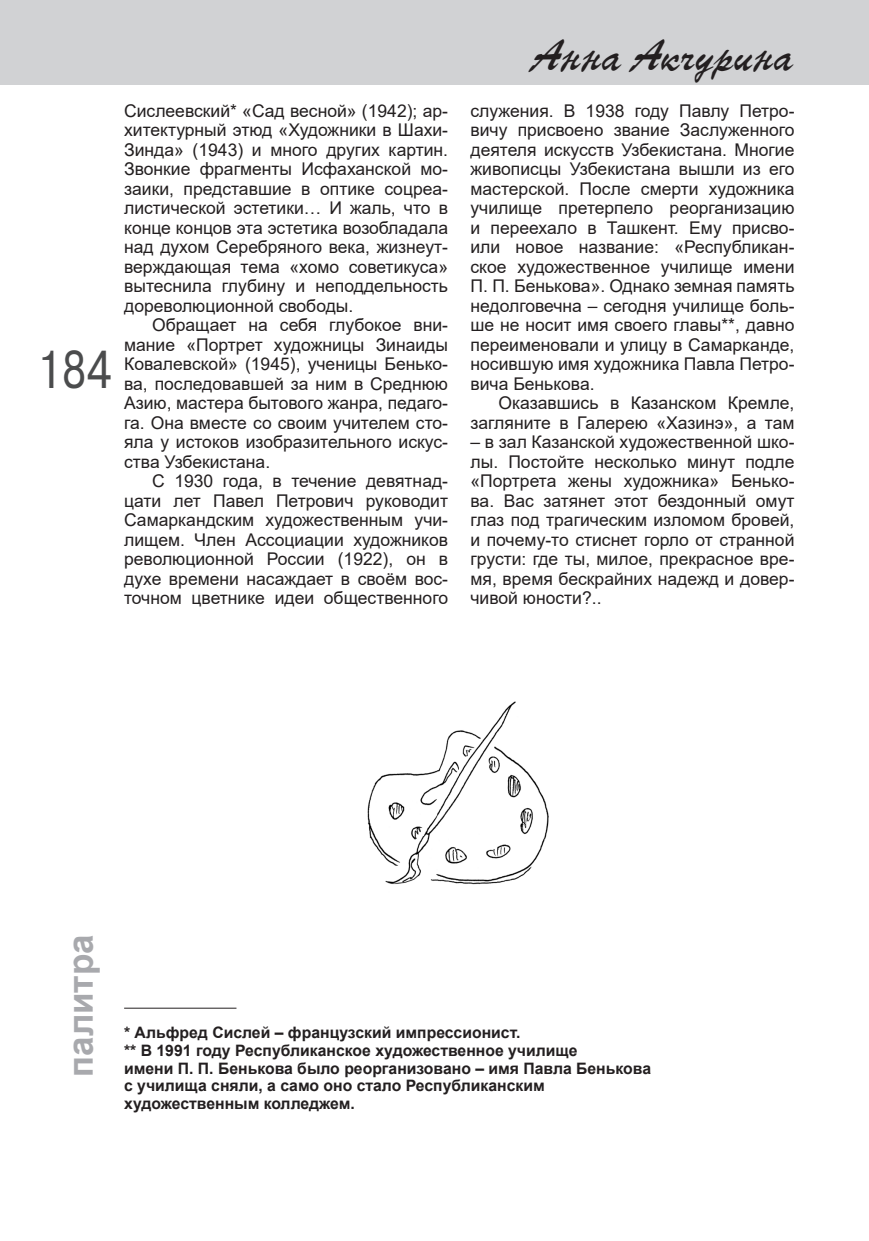
<style>
.page{position:relative;width:869px;height:1241px;background:#fff}
.page>*{position:absolute;margin:0;border:0;box-sizing:border-box;transform-origin:0 0}
.t1{font:49px "TT Arial";color:#4b4c4d;scale:.8 1}
.t2{font:42px "TT Parsec";color:#231f20}
.t3{font:700 35px "Arial";color:#a8a9ad}
.t4{font:17.5px/19.4px "Arial";color:#231f20;text-align:justify}
.t5{font:700 15.75px/17.8px "Arial";color:#231f20}
</style>
<div class="page">
<div style="left:0;top:0;width:868px;height:84px;background:#d1d2d4"></div>
<hr style="left:124px;top:1007px;width:112px;height:1px;background:#231f20">
<img style="left:367px;top:701px;width:182px;height:184px">
<h1 class="t1" style="left:37px;top:342px;width:95px">184</h1>
<p class="t4" style="left:124px;top:101px;width:325px">Сислеевский* «Сад весной» (1942); ар&shy;хитектурный этюд «Художники в Шахи-Зинда» (1943) и много других картин.<br>Звонкие фрагменты Исфаханской мо&shy;заики, представшие в оптике соцреа&shy;листической эстетики… И жаль, что в конце концов эта эстетика возобладала над духом Серебряного века, жизнеут&shy;верждающая тема «хомо советикуса» вытеснила глубину и неподдельность дореволюционной свободы.</p>
<p class="t4" style="left:124px;top:315px;width:325px;text-indent:28px">Обращает на себя глубокое вни&shy;мание «Портрет художницы Зинаиды Ковалевской» (1945), ученицы Бенько&shy;ва, последовавшей за ним в Среднюю Азию, мастера бытового жанра, педаго&shy;га. Она вместе со своим учителем сто&shy;яла у истоков изобразительного искус&shy;ства Узбекистана.</p>
<p class="t4" style="left:124px;top:471px;width:325px;text-indent:28px">C 1930 года, в течение девятнад&shy;цати лет Павел Петрович руководит Самаркандским художественным учи&shy;лищем. Член Ассоциации художников революционной России (1922), он в духе времени насаждает в своём вос&shy;точном цветнике идеи общественного</p>
<h2 class="t2" style="left:531px;top:32px;width:264px">Анна Акчурина</h2>
<p class="t4" style="left:470px;top:101px;width:325px">служения. В 1938 году Павлу Петро&shy;вичу присвоено звание Заслуженного деятеля искусств Узбекистана. Многие живописцы Узбекистана вышли из его мастерской. После смерти художника училище претерпело реорганизацию и переехало в Ташкент. Ему присво&shy;или новое название: «Республикан&shy;ское художественное училище имени П. П. Бенькова». Однако земная память недолговечна – сегодня училище боль&shy;ше не носит имя своего главы**, давно переименовали и улицу в Самарканде, носившую имя художника Павла Петро&shy;вича Бенькова.</p>
<p class="t4" style="left:470px;top:393px;width:325px;text-align:right">Оказавшись в Казанском Кремле, загляните в Галерею «Хазинэ», а там</p>
<p class="t4" style="left:470px;top:432px;width:325px">– в зал Казанской художественной шко&shy;лы. Постойте несколько минут подле «Портрета жены художника» Бенько&shy;ва. Вас затянет этот бездонный омут глаз под трагическим изломом бровей, и почему-то стиснет горло от странной грусти: где ты, милое, прекрасное вре&shy;мя, время бескрайних надежд и довер&shy;чивой юности?..</p>
<h3 class="t3" style="left:61px;top:1076px;width:144px;rotate:-90deg">палитра</h3>
<p class="t5" style="left:124px;top:1023px;width:528px">* Альфред Сислей – французский импрессионист.<br>** В 1991 году Республиканское художественное училище<br>имени П. П. Бенькова было реорганизовано – имя Павла Бенькова с училища сняли, а само оно стало Республиканским художественным колледжем.</p>
</div>
